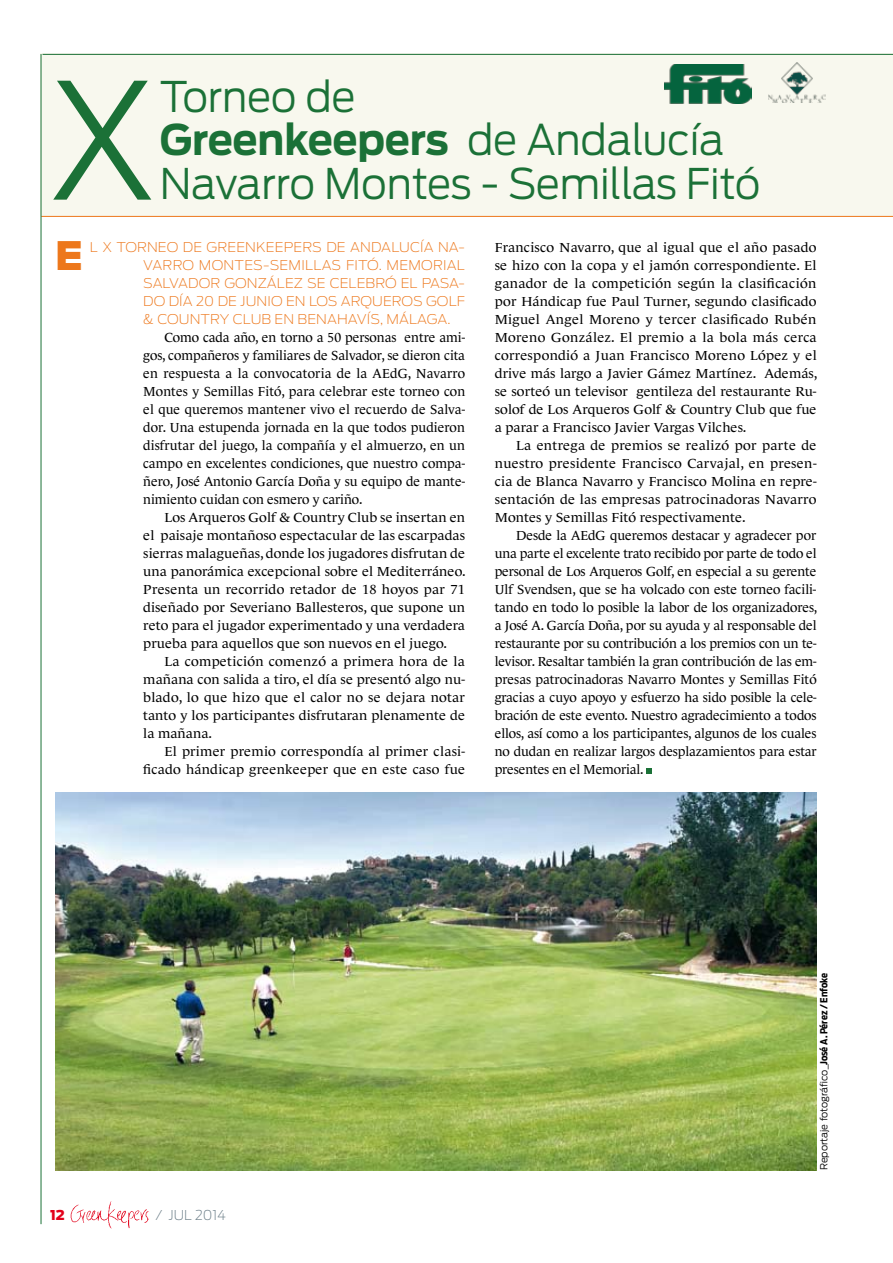
<style>
.page{position:relative;width:893px;height:1263px;background:#fff}
.page>*{position:absolute;margin:0;border:0;box-sizing:border-box;transform-origin:0 0}
.t1{font:300 160.5px "Antenna";color:#1b7137}
.t2{font:300 42px/43.5px "Antenna";letter-spacing:-.005em;color:#1b7137}
.t3{font:900 39px "Antenna";color:#ed771b}
.t4{font:200 13.5px "Antenna";color:#697c86}
.t5{font:900 13.5px "Antenna";color:#e2001a}
.t6{font:13.35px/18px "Le Monde Journal";letter-spacing:.005em;color:#000;text-align:justify;scale:1.05 1}
.t7{font:13.35px/18px "Le Monde Journal";letter-spacing:.005em;color:#000;text-align:justify}
.t8{font:200 13.35px "Antenna";letter-spacing:.005em;color:#ed771b;scale:1.05 1}
.t9{font:300 9.75px "Antenna";color:#000}
.s1{font-weight:700}
.s2{font-family:"Antenna Cond";font-weight:700}
</style>
<div class="page">
<img style="left:70px;top:1201px;width:79px;height:28px">
<div style="left:41px;top:53px;width:852px;height:163px;background:#f8f8ee"></div>
<hr style="left:41px;top:216px;width:852px;height:1px;background:#ed771b">
<svg style="left:646px;top:768px;width:6px;height:6px"></svg>
<hr style="left:41px;top:54px;width:1px;height:1170px;background:#1b7137">
<hr style="left:43px;top:54px;width:850px;height:1px;background:#1b7137">
<img style="left:55px;top:792px;width:761px;height:378px">
<img style="left:768px;top:63px;width:57px;height:40px">
<img style="left:665px;top:65px;width:86px;height:39px">
<h1 class="t1" style="left:47px;top:46px;width:112px">X</h1>
<h2 class="t2" style="left:160px;top:75px;width:566px">Torneo de<br><span class="s1">Greenkeepers</span> de Andalucía</h2>
<h2 class="t2" style="left:160px;top:162px;width:602px">Navarro Montes - Semillas Fitó</h2>
<h3 class="t3" style="left:55px;top:233px;width:29px">E</h3>
<p class="t8" style="left:90px;top:239px;width:45px">L X TORNEO</p>
<p class="t8" style="left:183px;top:239px;width:43px">DE GREEN</p>
<p class="t8" style="left:256px;top:239px;width:19px">KEEPERS</p>
<p class="t8" style="left:326px;top:239px;width:43px">DE ANDALUC</p>
<p class="t8" style="left:420px;top:239px;width:44px">ÍA NA-</p>
<p class="t8" style="left:143px;top:257px;width:11px">VARRO</p>
<p class="t8" style="left:199px;top:257px;width:23px">MONTES</p>
<p class="t8" style="left:263px;top:257px;width:25px">-SEMILLAS</p>
<p class="t8" style="left:346px;top:257px;width:61px">FITÓ. MEMORIAL</p>
<p class="t8" style="left:143px;top:275px;width:19px">SALVADOR</p>
<p class="t8" style="left:224px;top:275px;width:110px">GONZÁLEZ SE CELEBR</p>
<p class="t8" style="left:385px;top:275px;width:45px">Ó EL PASA</p>
<p class="t8" style="left:459px;top:275px;width:8px">-</p>
<p class="t8" style="left:143px;top:293px;width:102px">DO DÍA 20 DE JUNIO</p>
<p class="t8" style="left:286px;top:293px;width:93px">EN LOS ARQUEROS</p>
<p class="t8" style="left:426px;top:293px;width:20px">GOLF</p>
<p class="t8" style="left:143px;top:311px;width:34px">&amp; COUNTR</p>
<p class="t8" style="left:220px;top:311px;width:32px">Y CLUB</p>
<p class="t8" style="left:275px;top:311px;width:42px">EN BENAHAV</p>
<p class="t8" style="left:367px;top:311px;width:50px">ÍS, MÁLAGA</p>
<p class="t8" style="left:447px;top:311px;width:4px">.</p>
<p class="t7" style="left:143px;top:328px;width:323px;text-indent:21px">Como cada año, en torno a 50 personas entre ami&shy;gos, compañeros y familiares de Salvador, se dieron cita en respuesta a la convocatoria de la AEdG, Navarro Montes y Semillas Fitó, para celebrar este torneo con el que queremos mantener vivo el recuerdo de Salva&shy;dor. Una estupenda jornada en la que todos pudieron disfrutar del juego, la compañía y el almuerzo, en un campo en excelentes condiciones, que nuestro compa&shy;ñero, José Antonio García Doña y su equipo de mante&shy;nimiento cuidan con esmero y cariño.</p>
<p class="t6" style="left:143px;top:508px;width:309px;text-indent:21px">Los Arqueros Golf &amp; Country Club se insertan en el paisaje montañoso espectacular de las escarpadas sierras malagueñas, donde los jugadores disfrutan de una panorámica excepcional sobre el Mediterráneo.<br>Presenta un recorrido retador de 18 hoyos par 71 diseñado por Severiano Ballesteros, que supone un reto para el jugador experimentado y una verdadera prueba para aquellos que son nuevos en el juego.</p>
<p class="t6" style="left:143px;top:652px;width:308px;text-indent:21px">La competición comenzó a primera hora de la mañana con salida a tiro, el día se presentó algo nu&shy;blado, lo que hizo que el calor no se dejara notar tanto y los participantes disfrutaran plenamente de la mañana.</p>
<p class="t6" style="left:143px;top:742px;width:308px;text-align:right">El primer premio correspondía al primer clasi&shy;ficado hándicap greenkeeper que en este caso fue</p>
<p class="t6" style="left:495px;top:238px;width:309px">Francisco Navarro, que al igual que el año pasado se hizo con la copa y el jamón correspondiente. El ganador de la competición según la clasificación por Hándicap fue Paul Turner, segundo clasificado Miguel Angel Moreno y tercer clasificado Rubén Moreno González. El premio a la bola más cerca correspondió a Juan Francisco Moreno López y el drive más largo a Javier Gámez Martínez. Además, se sorteó un televisor gentileza del restaurante Ru&shy;solof de Los Arqueros Golf &amp; Country Club que fue a parar a Francisco Javier Vargas Vilches.</p>
<p class="t6" style="left:495px;top:436px;width:308px;text-indent:21px">La entrega de premios se realizó por parte de nuestro presidente Francisco Carvajal, en presen&shy;cia de Blanca Navarro y Francisco Molina en repre&shy;sentación de las empresas patrocinadoras Navarro Montes y Semillas Fitó respectivamente.</p>
<p class="t7" style="left:495px;top:526px;width:324px;text-indent:21px">Desde la AEdG queremos destacar y agradecer por una parte el excelente trato recibido por parte de todo el personal de Los Arqueros Golf, en especial a su gerente Ulf Svendsen, que se ha volcado con este torneo facili&shy;tando en todo lo posible la labor de los organizadores, a José A. García Doña, por su ayuda y al responsable del restaurante por su contribución a los premios con un te&shy;levisor. Resaltar también la gran contribución de las em&shy;presas patrocinadoras Navarro Montes y Semillas Fitó gracias a cuyo apoyo y esfuerzo ha sido posible la cele&shy;bración de este evento. Nuestro agradecimiento a todos ellos, así como a los participantes, algunos de los cuales no dudan en realizar largos desplazamientos para estar presentes en el Memorial.</p>
<p class="t5" style="left:50px;top:1207px;width:16px">12</p>
<p class="t4" style="left:156px;top:1207px;width:72px">/ JUL 2014</p>
<p class="t9" style="left:818px;top:1170px;width:199px;rotate:-90deg">Reportaje fotográfico_<span class="s2">José A. Pérez / Enfoke</span></p>
</div>
